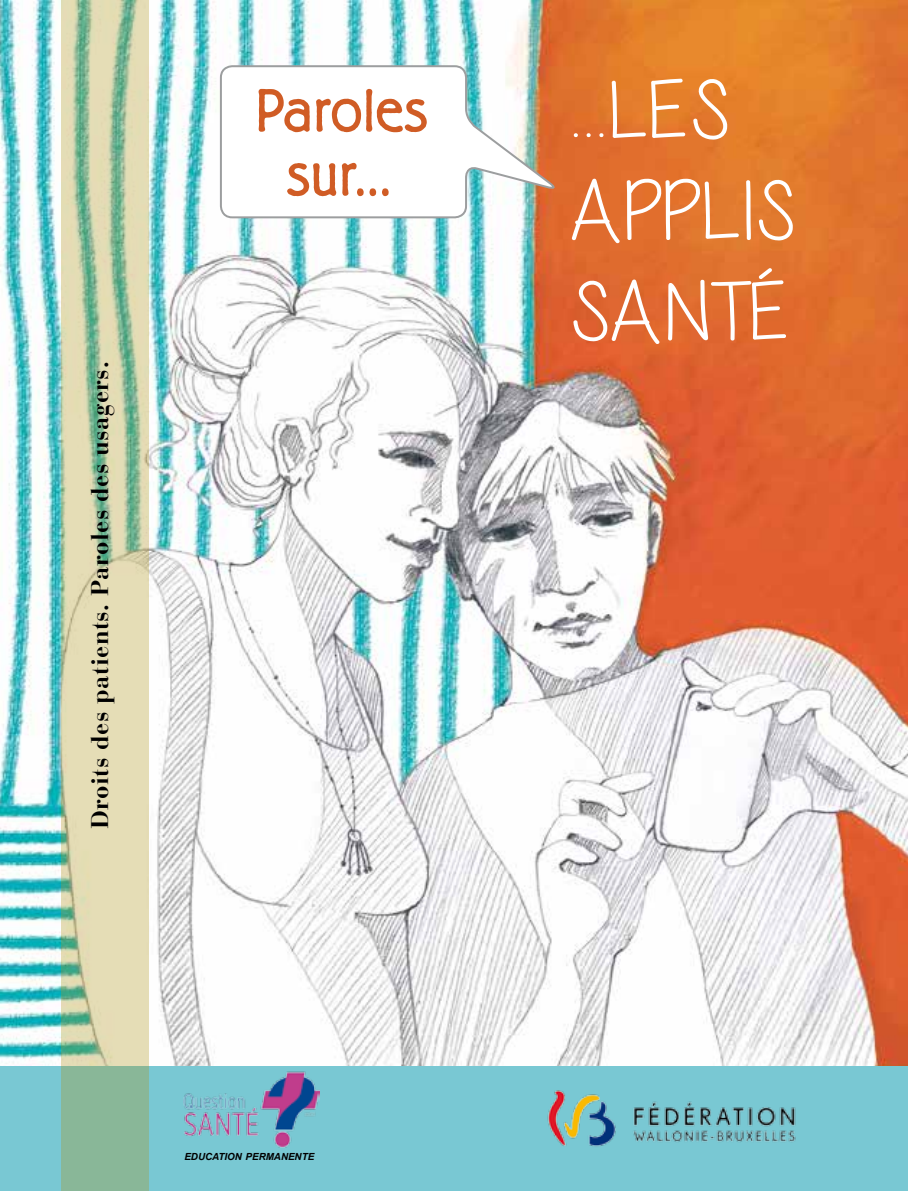
<style>
.page{position:relative;width:908px;height:1191px;background:#fff}
.page>*{position:absolute;margin:0;border:0;box-sizing:border-box;transform-origin:0 0}
.t1{font:84px/100.8px "Diamond Girl Skinny";letter-spacing:.01em;color:#fff;scale:1.05 1}
.t2{font:300 60px/64px "Berliner Grotesk";color:#d05c25;text-align:center}
.t3{font:700 24px "Bauer Bodoni";letter-spacing:.02em;color:#000}
.t4{font:italic 700 9.8px "Arial";color:#000}
</style>
<div class="page">
<img style="left:0;top:0;width:907px;height:1066px">
<div style="left:0;top:1066px;width:907px;height:125px;background:#79c8d3"></div>
<svg style="left:219px;top:64px;width:339px;height:155px"></svg>
<img style="left:547px;top:1090px;width:249px;height:57px">
<svg style="left:61px;top:0;width:87px;height:1191px;background:#c6d0aa"></svg>
<img style="left:183px;top:1071px;width:136px;height:76px">
<p class="t3" style="left:85px;top:829px;width:469px;rotate:-90deg">Droits des patients. Paroles des usagers.</p>
<h2 class="t2" style="left:255px;top:80px;width:174px">Paroles sur...</h2>
<h1 class="t1" style="left:569px;top:58px;width:215px">...LES<br>APPLIS<br>SANTÉ</h1>
<p class="t4" style="left:184px;top:1150px;width:131px">EDUCATION PERMANENTE</p>
</div>
